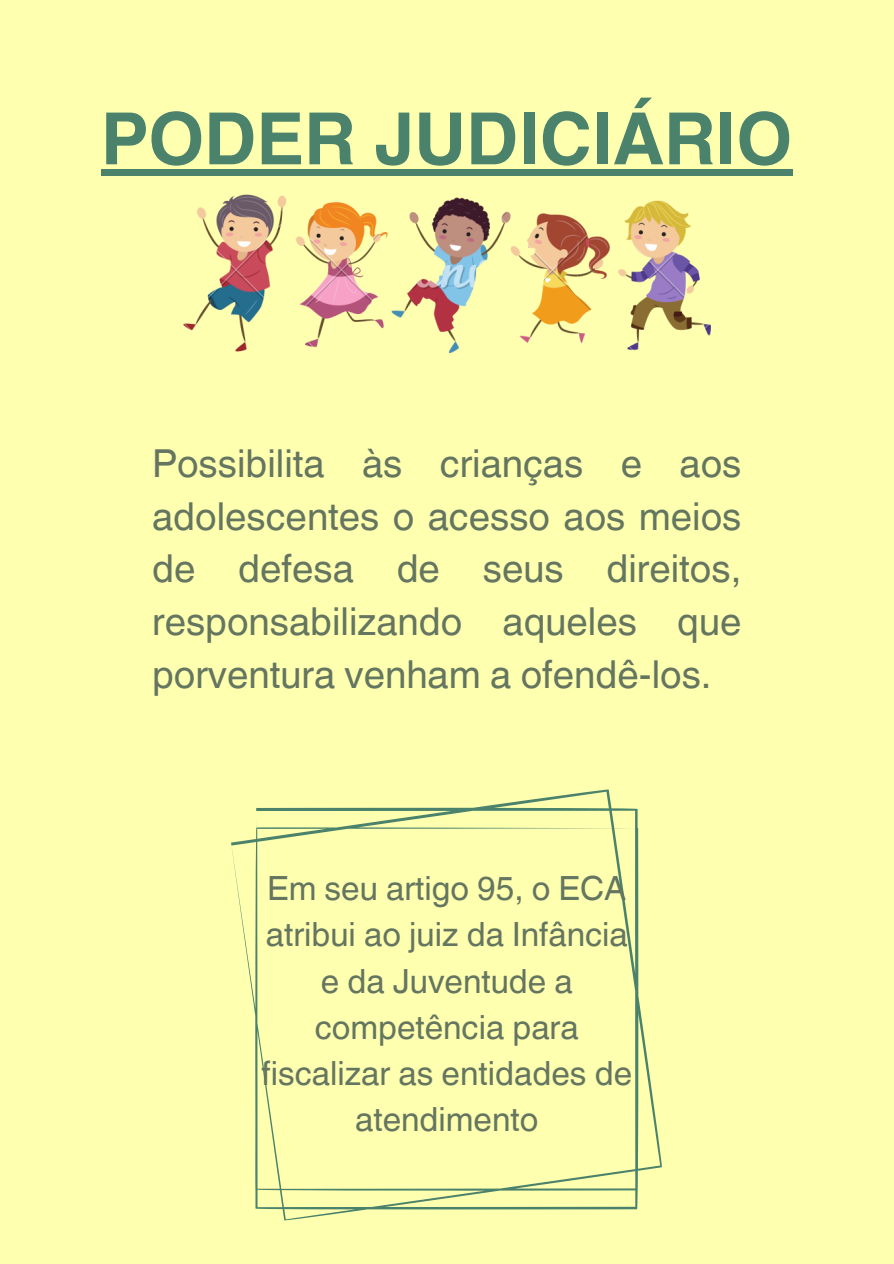
<style>
.page{position:relative;width:894px;height:1264px;background:#fff}
.page>*{position:absolute;margin:0;border:0;box-sizing:border-box;transform-origin:0 0}
.t1{font:700 72px "Helvetica World";color:#4a826b}
.t2{font:38.55px/52.8px "Helvetica World";color:#647560;text-align:justify}
.t3{font:33.3px/46.2px "Helvetica World";color:#647560;text-align:center}
</style>
<div class="page">
<div style="left:0;top:0;width:893px;height:1263px;background:#ffffb0"></div>
<img style="left:183px;top:194px;width:526px;height:158px">
<svg style="left:231px;top:789px;width:431px;height:431px"></svg>
<div style="left:101px;top:169px;width:691px;height:6px;background:#4a826b"></div>
<h2 class="t1" style="left:101px;top:80px;width:692px">PODER JUDICIÁRIO</h2>
<p class="t2" style="left:152px;top:437px;width:590px">Possibilita às crianças e aos adolescentes o acesso aos meios de defesa de seus direitos, responsabilizando aqueles que porventura venham a ofendê-los.</p>
<p class="t3" style="left:261px;top:865px;width:372px">Em seu artigo 95, o ECA atribui ao juiz da Infância e da Juventude a competência para fiscalizar as entidades de atendimento</p>
</div>
